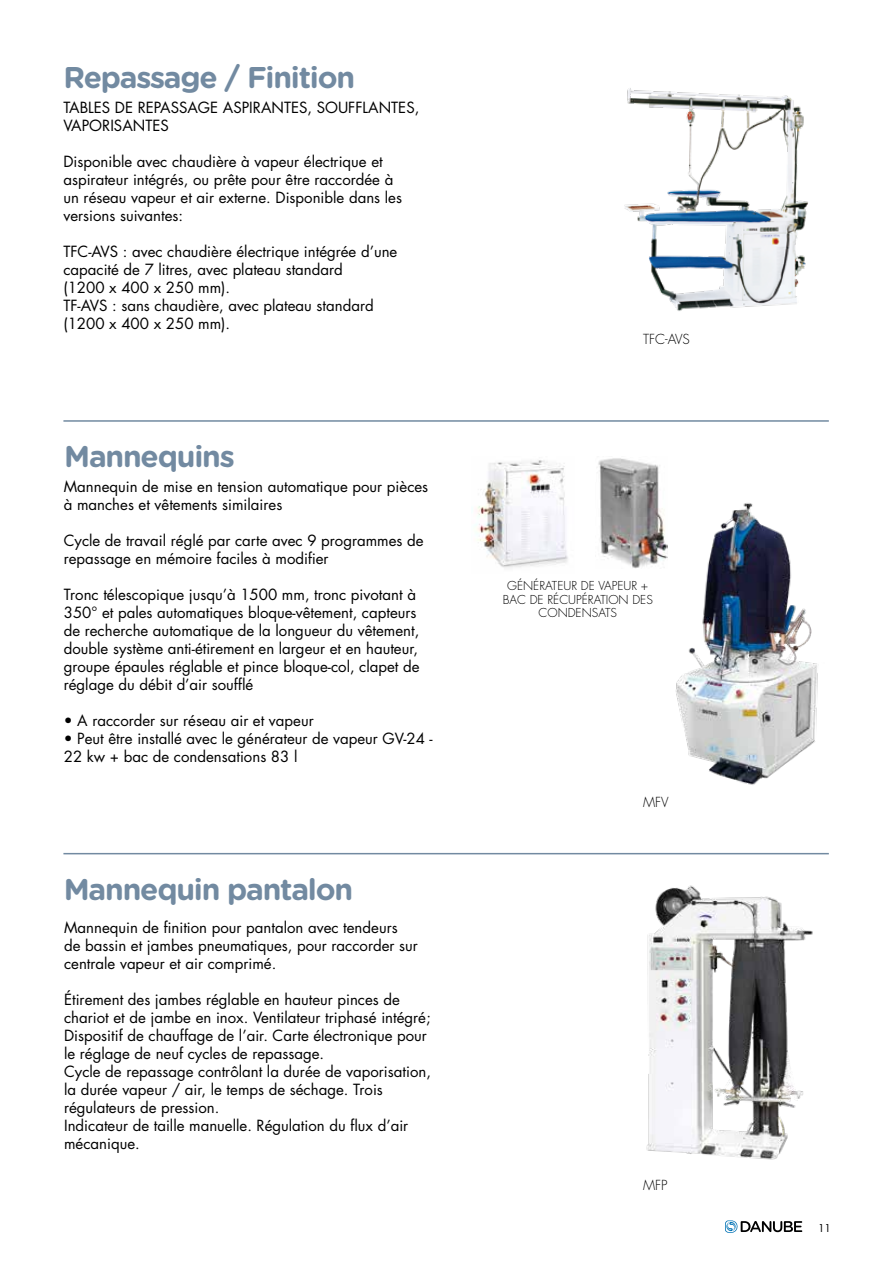
<style>
.page{position:relative;width:893px;height:1263px;background:#fff}
.page>*{position:absolute;margin:0;border:0;box-sizing:border-box;transform-origin:0 0}
.t1{font:700 30px "Gotham Rounded";letter-spacing:-.04em;color:#728aa1}
.t2{font:15px/18px "Futura Std";color:#000}
.t3{font:300 13.5px "Futura Std";color:#000}
.t4{font:300 12px/13.5px "Futura Std";color:#000;text-align:center}
.t5{font:10.5px "Futura Std";color:#000}
</style>
<div class="page">
<svg style="left:725px;top:1220px;width:77px;height:13px"></svg>
<img style="left:646px;top:885px;width:167px;height:275px">
<img style="left:624px;top:88px;width:184px;height:223px">
<img style="left:675px;top:503px;width:143px;height:282px">
<img style="left:476px;top:460px;width:92px;height:108px">
<img style="left:598px;top:458px;width:70px;height:110px">
<hr style="left:63px;top:420px;width:766px;height:2px;background:#728aa1">
<hr style="left:63px;top:853px;width:766px;height:1px;background:#728aa1">
<h1 class="t1" style="left:64px;top:55px;width:293px">Repassage / Finition</h1>
<p class="t2" style="left:63px;top:99px;width:357px">TABLES DE REPASSAGE ASPIRANTES, SOUFFLANTES,<br>VAPORISANTES</p>
<p class="t2" style="left:63px;top:153px;width:340px">Disponible avec chaudière à vapeur électrique et aspirateur intégrés, ou prête pour être raccordée à un réseau vapeur et air externe. Disponible dans les versions suivantes:</p>
<p class="t2" style="left:63px;top:243px;width:335px">TFC-AVS : avec chaudière électrique intégrée d’une capacité de 7 litres, avec plateau standard<br>(1200 x 400 x 250 mm).<br>TF-AVS : sans chaudière, avec plateau standard (1200 x 400 x 250 mm).</p>
<h1 class="t1" style="left:64px;top:434px;width:172px">Mannequins</h1>
<p class="t2" style="left:64px;top:478px;width:366px">Mannequin de mise en tension automatique pour pièces à manches et vêtements similaires</p>
<p class="t2" style="left:64px;top:532px;width:361px">Cycle de travail réglé par carte avec 9 programmes de repassage en mémoire faciles à modifier</p>
<p class="t2" style="left:64px;top:586px;width:357px">Tronc télescopique jusqu’à 1500 mm, tronc pivotant à 350° et pales automatiques bloque-vêtement, capteurs de recherche automatique de la longueur du vêtement, double système anti-étirement en largeur et en hauteur, groupe épaules réglable et pince bloque-col, clapet de réglage du débit d’air soufflé</p>
<p class="t2" style="left:64px;top:712px;width:251px">• A raccorder sur réseau air et vapeur</p>
<p class="t2" style="left:64px;top:730px;width:370px">• Peut être installé avec le générateur de vapeur GV-24 -<br>22 kw + bac de condensations 83 l</p>
<h1 class="t1" style="left:64px;top:867px;width:291px">Mannequin pantalon</h1>
<p class="t2" style="left:64px;top:919px;width:355px">Mannequin de finition pour pantalon avec tendeurs de bassin et jambes pneumatiques, pour raccorder sur centrale vapeur et air comprimé.</p>
<p class="t2" style="left:64px;top:991px;width:368px">Étirement des jambes réglable en hauteur pinces de chariot et de jambe en inox. Ventilateur triphasé intégré; Dispositif de chauffage de l’air. Carte électronique pour le réglage de neuf cycles de repassage.<br>Cycle de repassage contrôlant la durée de vaporisation, la durée vapeur / air, le temps de séchage. Trois régulateurs de pression.<br>Indicateur de taille manuelle. Régulation du flux d’air mécanique.</p>
<p class="t3" style="left:643px;top:331px;width:48px">TFC-AVS</p>
<p class="t4" style="left:503px;top:580px;width:152px">GÉNÉRATEUR DE VAPEUR +<br>BAC DE RÉCUPÉRATION DES<br>CONDENSATS</p>
<p class="t3" style="left:643px;top:794px;width:27px">MFV</p>
<p class="t3" style="left:643px;top:1177px;width:26px">MFP</p>
<p class="t5" style="left:818px;top:1221px;width:14px">11</p>
</div>
